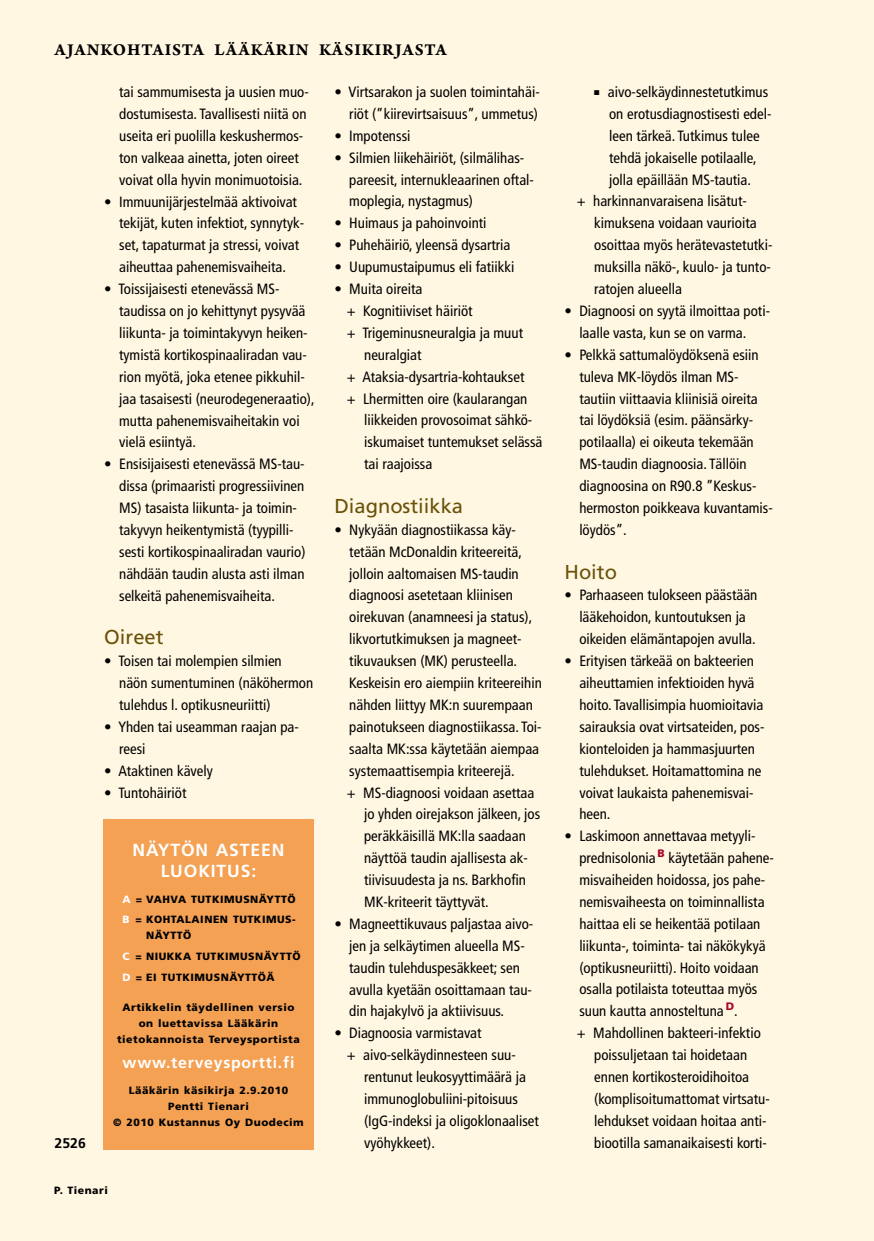
<style>
.page{position:relative;width:874px;height:1241px;background:#fff}
.page>*{position:absolute;margin:0;border:0;box-sizing:border-box;transform-origin:0 0}
.t1{font:20.12px "Frutiger LT Std";color:#6a5209}
.t2{font:17.5px "Arno Pro Bold Sm Text";letter-spacing:.05em;color:#000}
.t3{font:700 17.5px/21px "Frutiger LT Std";letter-spacing:.05em;color:#fff;text-align:center}
.t4{font:700 15.75px "Frutiger LT Std";letter-spacing:.05em;color:#fff}
.t5{font:condensed 14.88px/21.9px "Frutiger LT Std";color:#000}
.t6{font:700 14px "Frutiger LT Std";color:#000}
.t7{font:900 10.5px/15.8px "Frutiger LT Std";letter-spacing:.05em;color:#000}
.s1{color:#fff}
</style>
<div class="page">
<div style="left:0;top:0;width:873px;height:1240px;background:#fff7e2"></div>
<div style="left:103px;top:819px;width:210px;height:330px;background:#f4a154"></div>
<p class="t2" style="left:55px;top:39px;width:393px">AJANKOHTAISTA LÄÄKÄRIN KÄSIKIRJASTA</p>
<p class="t5" style="left:594px;top:81px;width:175px">■ aivo-selkäydinnestetutkimus</p>
<p class="t5" style="left:608px;top:103px;width:164px">on erotusdiagnostisesti edel-</p>
<p class="t5" style="left:608px;top:125px;width:152px">leen tärkeä. Tutkimus tulee</p>
<p class="t5" style="left:608px;top:147px;width:149px">tehdä jokaiselle potilaalle,</p>
<p class="t5" style="left:608px;top:168px;width:143px">jolla epäillään MS-tautia.</p>
<p class="t5" style="left:576px;top:190px;width:171px">+ harkinnanvaraisena lisätut-</p>
<p class="t5" style="left:594px;top:212px;width:164px">kimuksena voidaan vaurioita</p>
<p class="t5" style="left:594px;top:234px;width:180px">osoittaa myös herätevastetutki-</p>
<p class="t5" style="left:594px;top:256px;width:178px">muksilla näkö-, kuulo- ja tunto-</p>
<p class="t5" style="left:594px;top:278px;width:89px">ratojen alueella</p>
<p class="t5" style="left:564px;top:300px;width:207px;text-align:center">• Diagnoosi on syytä ilmoittaa poti&shy;laalle vasta, kun se on varma.</p>
<p class="t5" style="left:579px;top:343px;width:195px;text-indent:-15px">• Pelkkä sattumalöydöksenä esiin tuleva MK-löydös ilman MS&shy;tautiin viittaavia kliinisiä oireita tai löydöksiä (esim. päänsärky&shy;potilaalla) ei oikeuta tekemään<br>MS-taudin diagnoosia. Tällöin diagnoosina on R90.8 ”Keskus&shy;hermoston poikkeava kuvantamis&shy;löydös”.</p>
<h1 class="t1" style="left:564px;top:559px;width:54px">Hoito</h1>
<p class="t5" style="left:579px;top:584px;width:179px;text-indent:-15px">• Parhaaseen tulokseen päästään lääkehoidon, kuntoutuksen ja oikeiden elämäntapojen avulla.</p>
<p class="t5" style="left:579px;top:650px;width:187px;text-indent:-15px">• Erityisen tärkeää on bakteerien aiheuttamien infektioiden hyvä hoito. Tavallisimpia huomioitavia sairauksia ovat virtsateiden, pos&shy;kionteloiden ja hammasjuurten tulehdukset. Hoitamattomina ne voivat laukaista pahenemisvai&shy;heen.</p>
<p class="t5" style="left:564px;top:825px;width:192px">• Laskimoon annettavaa metyyli-</p>
<p class="t5" style="left:579px;top:847px;width:196px">prednisolonia <sup>B</sup> käytetään pahene-</p>
<p class="t5" style="left:579px;top:868px;width:187px">misvaiheiden hoidossa, jos pahe-</p>
<p class="t5" style="left:579px;top:890px;width:187px">nemisvaiheesta on toiminnallista</p>
<p class="t5" style="left:579px;top:912px;width:182px">haittaa eli se heikentää potilaan</p>
<p class="t5" style="left:579px;top:934px;width:188px">liikunta-, toiminta- tai näkökykyä</p>
<p class="t5" style="left:579px;top:956px;width:181px">(optikusneuriitti). Hoito voidaan</p>
<p class="t5" style="left:579px;top:978px;width:179px">osalla potilaista toteuttaa myös</p>
<p class="t5" style="left:579px;top:1000px;width:160px">suun kautta annosteltuna <sup>D</sup>.</p>
<p class="t5" style="left:576px;top:1022px;width:185px">+ Mahdollinen bakteeri-infektio</p>
<p class="t5" style="left:594px;top:1043px;width:154px">poissuljetaan tai hoidetaan</p>
<p class="t5" style="left:594px;top:1065px;width:156px">ennen kortikosteroidihoitoa</p>
<p class="t5" style="left:594px;top:1087px;width:177px">(komplisoitumattomat virtsatu-</p>
<p class="t5" style="left:594px;top:1109px;width:174px">lehdukset voidaan hoitaa anti-</p>
<p class="t5" style="left:334px;top:81px;width:207px;text-align:right">• Virtsarakon ja suolen toimintahäi&shy;riöt (”kiirevirtsaisuus”, ummetus)</p>
<p class="t5" style="left:334px;top:125px;width:78px">• Impotenssi</p>
<p class="t5" style="left:349px;top:147px;width:186px;text-indent:-15px">• Silmien liikehäiriöt, (silmälihas&shy;pareesit, internukleaarinen oftal&shy;moplegia, nystagmus)</p>
<p class="t5" style="left:334px;top:212px;width:154px">• Huimaus ja pahoinvointi</p>
<p class="t5" style="left:334px;top:234px;width:177px">• Puhehäiriö, yleensä dysartria</p>
<p class="t5" style="left:334px;top:256px;width:181px">• Uupumustaipumus eli fatiikki</p>
<p class="t5" style="left:334px;top:278px;width:89px">• Muita oireita</p>
<p class="t5" style="left:346px;top:300px;width:127px">+ Kognitiiviset häiriöt</p>
<p class="t5" style="left:346px;top:322px;width:178px">+ Trigeminusneuralgia ja muut</p>
<p class="t5" style="left:364px;top:344px;width:59px">neuralgiat</p>
<p class="t5" style="left:346px;top:365px;width:179px">+ Ataksia-dysartria-kohtaukset</p>
<p class="t5" style="left:346px;top:387px;width:182px">+ Lhermitten oire (kaularangan</p>
<p class="t5" style="left:364px;top:409px;width:168px">liikkeiden provosoimat sähkö-</p>
<p class="t5" style="left:364px;top:431px;width:180px">iskumaiset tuntemukset selässä</p>
<p class="t5" style="left:364px;top:453px;width:70px">tai raajoissa</p>
<h1 class="t1" style="left:334px;top:494px;width:130px">Diagnostiikka</h1>
<p class="t5" style="left:334px;top:518px;width:183px">• Nykyään diagnostiikassa käy-</p>
<p class="t5" style="left:349px;top:540px;width:174px">tetään McDonaldin kriteereitä,</p>
<p class="t5" style="left:349px;top:562px;width:171px">jolloin aaltomaisen MS-taudin</p>
<p class="t5" style="left:349px;top:584px;width:165px">diagnoosi asetetaan kliinisen</p>
<p class="t5" style="left:349px;top:606px;width:184px">oirekuvan (anamneesi ja status),</p>
<p class="t5" style="left:349px;top:628px;width:174px">likvortutkimuksen ja magneet-</p>
<p class="t5" style="left:349px;top:650px;width:169px">tikuvauksen (MK) perusteella.</p>
<p class="t5" style="left:349px;top:672px;width:194px">Keskeisin ero aiempiin kriteereihin</p>
<p class="t5" style="left:349px;top:693px;width:185px">nähden liittyy MK:n suurempaan</p>
<p class="t5" style="left:349px;top:715px;width:194px">painotukseen diagnostiikassa. Toi-</p>
<p class="t5" style="left:349px;top:737px;width:191px">saalta MK:ssa käytetään aiempaa</p>
<p class="t5" style="left:349px;top:759px;width:167px">systemaattisempia kriteerejä.</p>
<p class="t5" style="left:346px;top:781px;width:189px">+ MS-diagnoosi voidaan asettaa</p>
<p class="t5" style="left:364px;top:803px;width:177px">jo yhden oirejakson jälkeen, jos</p>
<p class="t5" style="left:364px;top:825px;width:163px">peräkkäisillä MK:lla saadaan</p>
<p class="t5" style="left:364px;top:847px;width:165px">näyttöä taudin ajallisesta ak-</p>
<p class="t5" style="left:364px;top:869px;width:163px">tiivisuudesta ja ns. Barkhofin</p>
<p class="t5" style="left:364px;top:890px;width:126px">MK-kriteerit täyttyvät.</p>
<p class="t5" style="left:349px;top:912px;width:185px;text-indent:-15px">• Magneettikuvaus paljastaa aivo&shy;jen ja selkäytimen alueella MS&shy;taudin tulehduspesäkkeet; sen avulla kyetään osoittamaan tau&shy;din hajakylvö ja aktiivisuus.</p>
<p class="t5" style="left:334px;top:1022px;width:149px">• Diagnoosia varmistavat</p>
<p class="t5" style="left:346px;top:1044px;width:170px">+ aivo-selkäydinnesteen suu-</p>
<p class="t5" style="left:364px;top:1065px;width:163px">rentunut leukosyyttimäärä ja</p>
<p class="t5" style="left:364px;top:1087px;width:155px">immunoglobuliini-pitoisuus</p>
<p class="t5" style="left:364px;top:1109px;width:176px">(IgG-indeksi ja oligoklonaaliset</p>
<p class="t5" style="left:364px;top:1131px;width:72px">vyöhykkeet).</p>
<p class="t5" style="left:119px;top:81px;width:191px">tai sammumisesta ja uusien muo&shy;dostumisesta. Tavallisesti niitä on useita eri puolilla keskushermos&shy;ton valkeaa ainetta, joten oireet voivat olla hyvin monimuotoisia.</p>
<p class="t5" style="left:119px;top:190px;width:186px;text-indent:-15px">• Immuunijärjestelmää aktivoivat tekijät, kuten infektiot, synnytyk&shy;set, tapaturmat ja stressi, voivat aiheuttaa pahenemisvaiheita.</p>
<p class="t5" style="left:119px;top:278px;width:197px;text-indent:-15px">• Toissijaisesti etenevässä MS&shy;taudissa on jo kehittynyt pysyvää liikunta- ja toimintakyvyn heiken&shy;tymistä kortikospinaaliradan vau&shy;rion myötä, joka etenee pikkuhil&shy;jaa tasaisesti (neurodegeneraatio), mutta pahenemisvaiheitakin voi vielä esiintyä.</p>
<p class="t5" style="left:119px;top:453px;width:188px;text-indent:-15px">• Ensisijaisesti etenevässä MS-tau&shy;dissa (primaaristi progressiivinen MS) tasaista liikunta- ja toimin&shy;takyvyn heikentymistä (tyypilli&shy;sesti kortikospinaaliradan vaurio) nähdään taudin alusta asti ilman selkeitä pahenemisvaiheita.</p>
<h1 class="t1" style="left:104px;top:625px;width:61px">Oireet</h1>
<p class="t5" style="left:119px;top:650px;width:195px;text-indent:-15px">• Toisen tai molempien silmien näön sumentuminen (näköhermon tulehdus l. optikusneuriitti)</p>
<p class="t5" style="left:119px;top:715px;width:181px;text-indent:-15px">• Yhden tai useamman raajan pa&shy;reesi</p>
<p class="t5" style="left:104px;top:759px;width:110px">• Ataktinen kävely</p>
<p class="t5" style="left:104px;top:781px;width:84px">• Tuntohäiriöt</p>
<p class="t3" style="left:132px;top:839px;width:153px">Näytön ASTEEN luokitus:</p>
<p class="t7" style="left:122px;top:888px;width:175px;line-height:20.7px"><span class="s1">A</span> = vahva tutkimusnäyttö<br><span class="s1">B</span> = kohtalainen tutkimus-</p>
<p class="t7" style="left:122px;top:924px;width:180px;line-height:20.7px;text-indent:24px">näyttö<br><span class="s1">C</span> = niukka tutkimusnäyttö<br><span class="s1">D</span> = ei tutkimusnäyttöä</p>
<p class="t7" style="left:117px;top:999px;width:184px;text-align:center">Artikkelin täydellinen versio on luettavissa Lääkärin tietokannoista Terveysportista</p>
<p class="t4" style="left:122px;top:1053px;width:173px">www.terveysportti.fi</p>
<p class="t7" style="left:113px;top:1082px;width:192px;text-align:center">Lääkärin käsikirja 2.9.2010<br>Pentti Tienari<br>© 2010 Kustannus Oy Duodecim</p>
<p class="t6" style="left:55px;top:1134px;width:33px">2526</p>
<p class="t5" style="left:594px;top:1131px;width:174px">biootilla samanaikaisesti korti-</p>
<p class="t7" style="left:54px;top:1181px;width:55px">P. Tienari</p>
</div>
